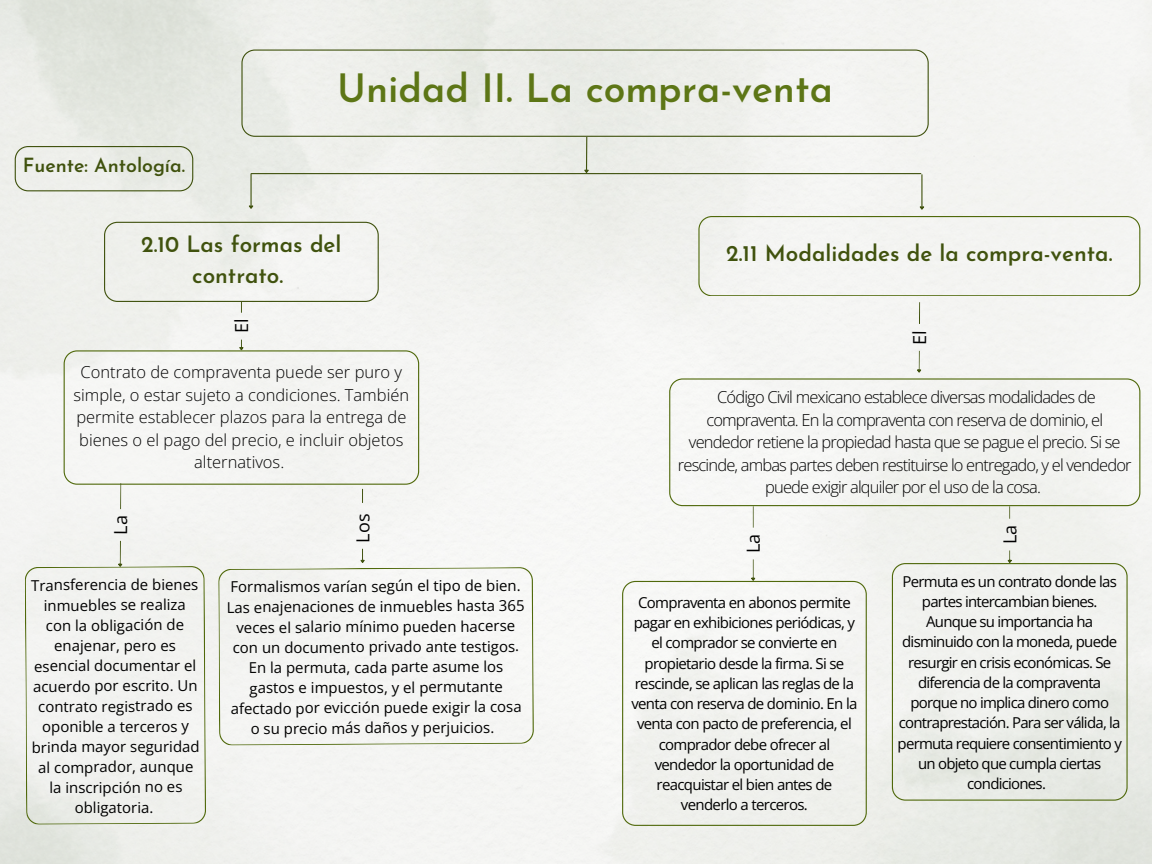
<style>
.page{position:relative;width:1152px;height:864px;background:#fff}
.page>*{position:absolute;margin:0;border:0;box-sizing:border-box;transform-origin:0 0}
.t1{font:600 39px "Josefin Sans";color:#5d7616}
.t2{font:600 22.5px/30.3px "Josefin Sans";color:#40520e;text-align:center}
.t3{font:600 19.5px "Josefin Sans";color:#40520e}
.t4{font:18px "Open Sans";color:#000}
.t5{font:300 16.5px/22.5px "Open Sans";letter-spacing:-.05em;color:#000;text-align:center}
.t6{font:300 16.5px/22.5px "Open Sans";color:#000;text-align:center}
.t7{font:15px/20.2px "Open Sans";letter-spacing:-.045em;color:#000;text-align:center}
.t8{font:15px/20.2px "Open Sans";letter-spacing:-.005em;color:#000;text-align:center}
</style>
<div class="page">
<img style="left:0;top:0;width:1152px;height:864px">
<hr style="left:241px;top:302px;width:1px;height:45px;background:#40520e">
<svg style="left:239px;top:346px;width:5px;height:4px"></svg>
<hr style="left:251px;top:173px;width:670px;height:1px;background:#40520e">
<hr style="left:250px;top:173px;width:2px;height:33px;background:#40520e">
<svg style="left:248px;top:204px;width:7px;height:6px"></svg>
<hr style="left:921px;top:174px;width:2px;height:33px;background:#40520e">
<svg style="left:241px;top:50px;width:688px;height:87px"></svg>
<div style="left:104px;top:222px;width:275px;height:80px;background:#f0f1ed"></div>
<div style="left:698px;top:205px;width:442px;height:91px;background:#f4f4f2"></div>
<div style="left:64px;top:350px;width:355px;height:134px;background:#f4f5f3"></div>
<div style="left:669px;top:378px;width:471px;height:128px;background:#f4f4f3"></div>
<hr style="left:362px;top:489px;width:1px;height:71px;background:#40520e">
<svg style="left:360px;top:559px;width:5px;height:4px"></svg>
<div style="left:218px;top:567px;width:316px;height:178px;background:#f4f5f3"></div>
<svg style="left:917px;top:302px;width:4px;height:71px"></svg>
<hr style="left:753px;top:506px;width:1px;height:72px;background:#40520e">
<svg style="left:751px;top:577px;width:4px;height:4px"></svg>
<div style="left:622px;top:581px;width:245px;height:245px;background:#f2f3f0"></div>
<hr style="left:1009px;top:506px;width:1px;height:54px;background:#40520e">
<svg style="left:1007px;top:559px;width:5px;height:4px"></svg>
<svg style="left:892px;top:563px;width:236px;height:237px"></svg>
<svg style="left:15px;top:146px;width:178px;height:45px;background:#e2e5dc"></svg>
<div style="left:25px;top:566px;width:181px;height:259px;background:#f1f2f0"></div>
<svg style="left:118px;top:483px;width:4px;height:84px"></svg>
<hr style="left:586px;top:137px;width:1px;height:33px;background:#40520e">
<svg style="left:583px;top:169px;width:7px;height:4px"></svg>
<p class="t3" style="left:23px;top:157px;width:164px">Fuente: Antología.</p>
<h3 class="t1" style="left:337px;top:73px;width:497px">Unidad II. La compra-venta</h3>
<h1 class="t2" style="left:141px;top:231px;width:202px">2.10 Las formas del contrato.</h1>
<p class="t2" style="left:726px;top:240px;width:388px">2.11 Modalidades de la compra-venta.</p>
<p class="t4" style="left:229px;top:333px;width:16px;rotate:-90deg">El</p>
<p class="t6" style="left:74px;top:361px;width:337px">Contrato de compraventa puede ser puro y simple, o estar sujeto a condiciones. También permite establecer plazos para la entrega de bienes o el pago del precio, e incluir objetos alternativos.</p>
<p class="t4" style="left:108px;top:535px;width:21px;rotate:-90deg">La</p>
<p class="t8" style="left:31px;top:574px;width:170px">Transferencia de bienes inmuebles se realiza con la obligación de enajenar, pero es esencial documentar el acuerdo por escrito. Un contrato registrado es oponible a terceros y brinda mayor seguridad al comprador, aunque la inscripción no es obligatoria.</p>
<p class="t4" style="left:350px;top:543px;width:30px;rotate:-90deg">Los</p>
<p class="t8" style="left:227px;top:576px;width:299px">Formalismos varían según el tipo de bien.<br>Las enajenaciones de inmuebles hasta 365 veces el salario mínimo pueden hacerse con un documento privado ante testigos.<br>En la permuta, cada parte asume los gastos e impuestos, y el permutante afectado por evicción puede exigir la cosa o su precio más daños y perjuicios.</p>
<p class="t4" style="left:907px;top:345px;width:16px;rotate:-90deg">El</p>
<p class="t5" style="left:678px;top:386px;width:455px">Código Civil mexicano establece diversas modalidades de compraventa. En la compraventa con reserva de dominio, el vendedor retiene la propiedad hasta que se pague el precio. Si se rescinde, ambas partes deben restituirse lo entregado, y el vendedor puede exigir alquiler por el uso de la cosa.</p>
<p class="t4" style="left:741px;top:553px;width:21px;rotate:-90deg">La</p>
<h2 class="t7" style="left:631px;top:592px;width:228px">Compraventa en abonos permite pagar en exhibiciones periódicas, y el comprador se convierte en propietario desde la firma. Si se rescinde, se aplican las reglas de la venta con reserva de dominio. En la venta con pacto de preferencia, el comprador debe ofrecer al vendedor la oportunidad de reacquistar el bien antes de venderlo a terceros.</h2>
<p class="t4" style="left:997px;top:544px;width:21px;rotate:-90deg">La</p>
<p class="t7" style="left:898px;top:571px;width:226px">Permuta es un contrato donde las partes intercambian bienes.<br>Aunque su importancia ha disminuido con la moneda, puede resurgir en crisis económicas. Se diferencia de la compraventa porque no implica dinero como contraprestación. Para ser válida, la permuta requiere consentimiento y un objeto que cumpla ciertas condiciones.</p>
</div>
